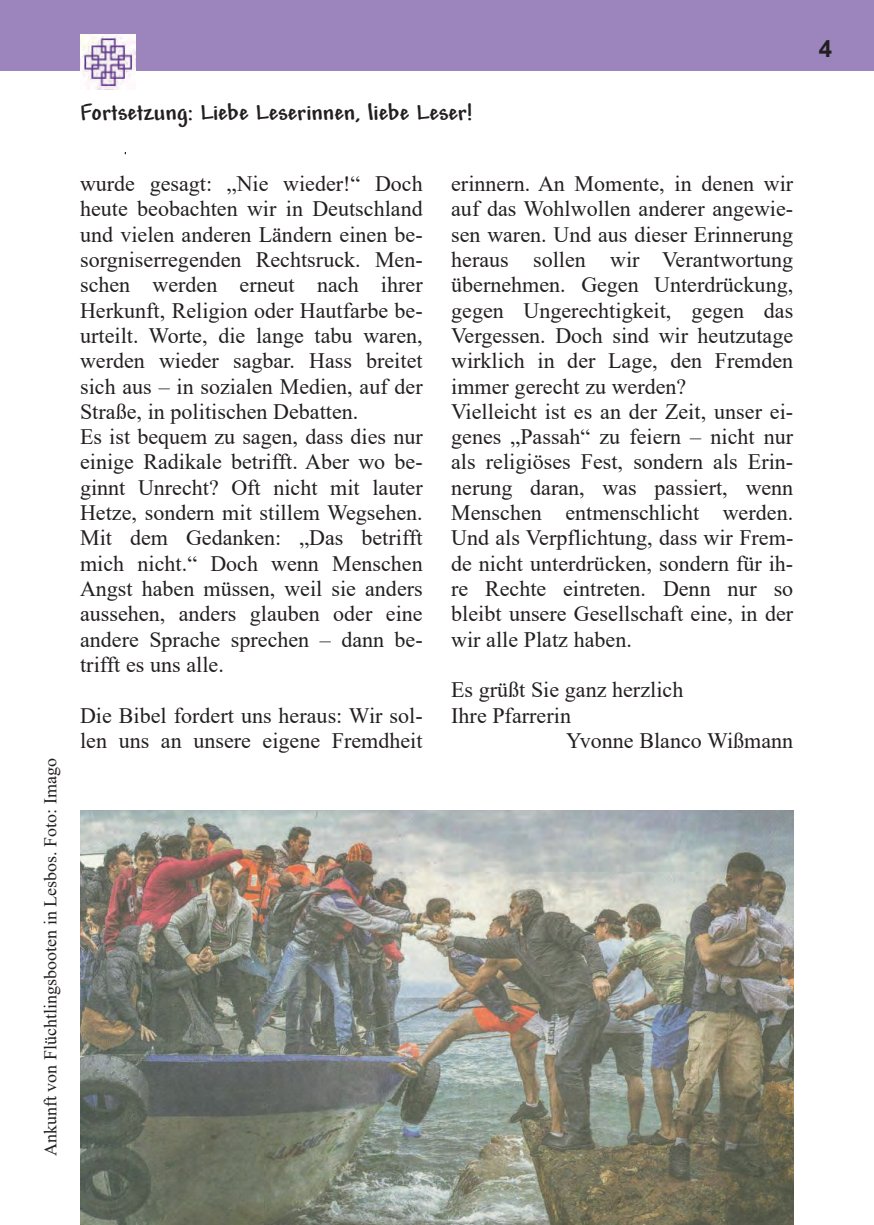
<style>
.page{position:relative;width:874px;height:1225px;background:#fff}
.page>*{position:absolute;margin:0;border:0;box-sizing:border-box;transform-origin:0 0}
.t1{font:700 24px "Andy";color:#231f20}
.t2{font:700 24px "Arial";color:#231f20}
.t3{font:22px/25.2px "Times New Roman";color:#231f20}
.t4{font:18px "Times New Roman";color:#231f20}
</style>
<div class="page">
<img style="left:82px;top:71px;width:49px;height:19px">
<div style="left:0;top:0;width:873px;height:71px;background:#9c85bd"></div>
<img style="left:80px;top:811px;width:713px;height:414px">
<p class="t4" style="left:40px;top:1156px;width:400px;rotate:-90deg">Ankunft von Flüchtlingsbooten in Lesbos. Foto: Imago</p>
<p class="t1" style="left:80px;top:101px;width:393px">Fortsetzung: Liebe Leserinnen, liebe Leser!</p>
<p class="t3" style="left:80px;top:171px;width:344px">wurde gesagt: „Nie wieder!“ Doch heute beobachten wir in Deutschland und vielen anderen Ländern einen be‐ sorgniserregenden Rechtsruck. Men‐ schen werden erneut nach ihrer Herkunft, Religion oder Hautfarbe be‐ urteilt. Worte, die lange tabu waren, werden wieder sagbar. Hass breitet sich aus – in sozialen Medien, auf der Straße, in politischen Debatten.<br>Es ist bequem zu sagen, dass dies nur einige Radikale betrifft. Aber wo be‐ ginnt Unrecht? Oft nicht mit lauter Hetze, sondern mit stillem Wegsehen.<br>Mit dem Gedanken: „Das betrifft mich nicht.“ Doch wenn Menschen Angst haben müssen, weil sie anders aussehen, anders glauben oder eine andere Sprache sprechen – dann be‐ trifft es uns alle.</p>
<p class="t3" style="left:80px;top:702px;width:344px">Die Bibel fordert uns heraus: Wir sol‐ len uns an unsere eigene Fremdheit</p>
<p class="t3" style="left:451px;top:171px;width:343px">erinnern. An Momente, in denen wir auf das Wohlwollen anderer angewie‐ sen waren. Und aus dieser Erinnerung heraus sollen wir Verantwortung übernehmen. Gegen Unterdrückung, gegen Ungerechtigkeit, gegen das Vergessen. Doch sind wir heutzutage wirklich in der Lage, den Fremden immer gerecht zu werden?<br>Vielleicht ist es an der Zeit, unser ei‐ genes „Passah“ zu feiern – nicht nur als religiöses Fest, sondern als Erin‐ nerung daran, was passiert, wenn Menschen entmenschlicht werden.<br>Und als Verpflichtung, dass wir Frem‐ de nicht unterdrücken, sondern für ih‐ re Rechte eintreten. Denn nur so bleibt unsere Gesellschaft eine, in der wir alle Platz haben.</p>
<p class="t3" style="left:451px;top:677px;width:233px">Es grüßt Sie ganz herzlich</p>
<p class="t3" style="left:451px;top:702px;width:121px">Ihre Pfarrerin</p>
<p class="t3" style="left:566px;top:728px;width:228px">Yvonne Blanco Wißmann</p>
<p class="t2" style="left:818px;top:37px;width:15px">4</p>
</div>
